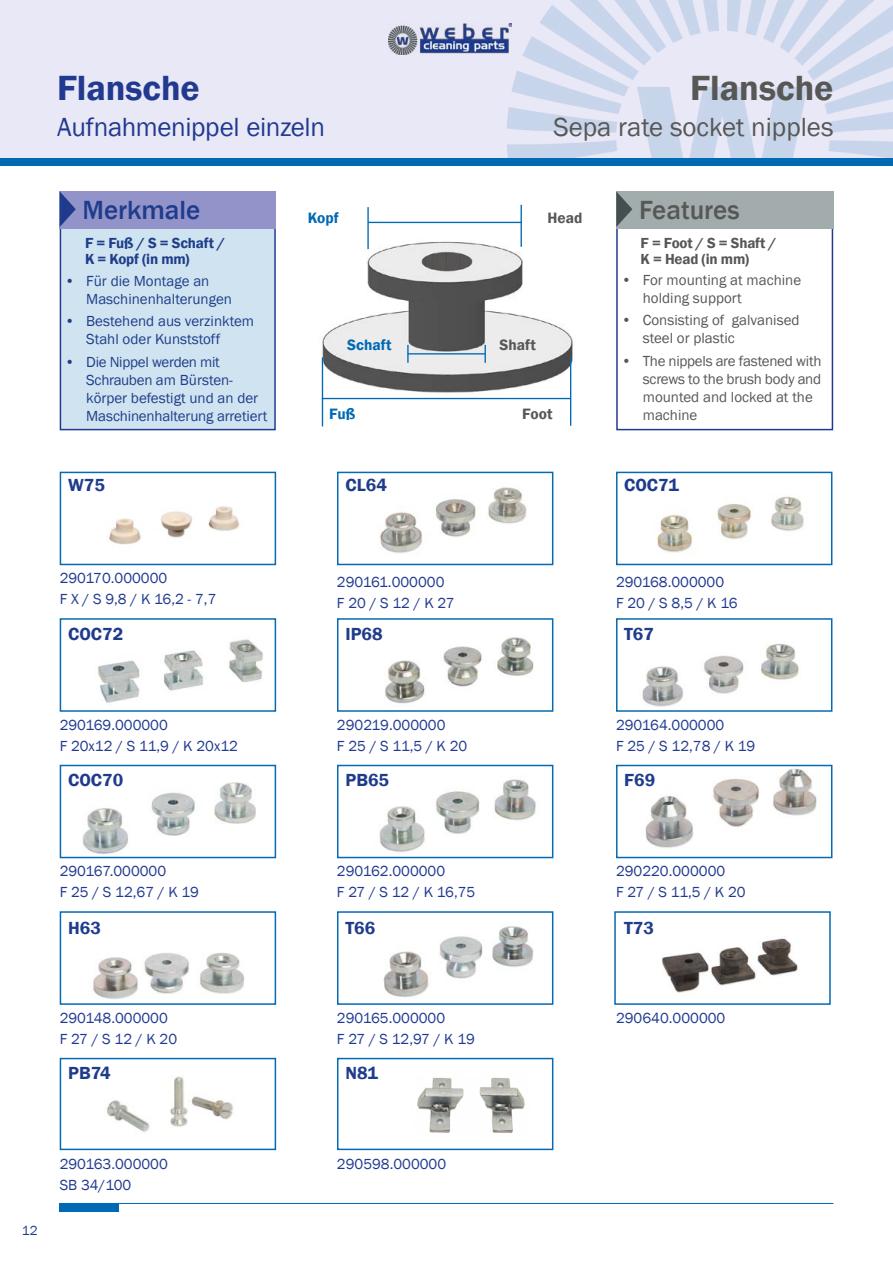
<style>
.page{position:relative;width:893px;height:1263px;background:#fff}
.page>*{position:absolute;margin:0;border:0;box-sizing:border-box;transform-origin:0 0}
.t1{font:600 36px "Franklin Gothic";color:#213a8f}
.t2{font:600 36px "Franklin Gothic";color:#575756}
.t3{font:27px "Franklin Gothic";letter-spacing:-.01em;color:#213a8f}
.t4{font:27px "Franklin Gothic";color:#575756}
.t5{font:500 27px "Franklin Gothic";color:#1f3c8c}
.t6{font:500 27px "Franklin Gothic";color:#575756}
.t7{font:600 18px "Franklin Gothic";color:#1f3c8c}
.t8{font:600 15.45px "Franklin Gothic";color:#0069b4}
.t9{font:600 15.45px "Franklin Gothic";color:#575756}
.t10{font:15px/21px "Franklin Gothic";color:#213a8f}
.t11{font:15px/18px "Franklin Gothic";color:#1e3e8a}
.t12{font:15px/18px "Franklin Gothic";color:#575756}
.t13{font:600 15px/16.5px "Franklin Gothic";letter-spacing:-.015em;color:#1e3e8a}
.t14{font:600 15px/16.5px "Franklin Gothic";letter-spacing:-.015em;color:#575756}
.t15{font:13.5px "Franklin Gothic";color:#213a8f}
</style>
<div class="page">
<hr style="left:60px;top:1203px;width:773px;height:1px;background:#0069b4">
<div style="left:60px;top:1203px;width:59px;height:9px;background:#0069b4"></div>
<div style="left:0;top:0;width:893px;height:159px;background:#e9e8f6"></div>
<img style="left:507px;top:0;width:386px;height:158px">
<img style="left:321px;top:223px;width:252px;height:190px">
<hr style="left:322px;top:357px;width:1px;height:69px;background:#0069b4">
<hr style="left:570px;top:357px;width:1px;height:69px;background:#0069b4">
<hr style="left:322px;top:398px;width:248px;height:1px;background:#0069b4">
<hr style="left:367px;top:207px;width:2px;height:42px;background:#0069b4">
<hr style="left:521px;top:205px;width:1px;height:42px;background:#0069b4">
<hr style="left:368px;top:222px;width:154px;height:1px;background:#0069b4">
<div style="left:0;top:158px;width:893px;height:8px;background:#0069b4"></div>
<img style="left:657px;top:496px;width:147px;height:57px">
<div style="left:616px;top:472px;width:216px;height:93px;border:2px solid #0669b3"></div>
<img style="left:642px;top:643px;width:157px;height:64px">
<div style="left:616px;top:618px;width:216px;height:94px;border:2px solid #0669b3"></div>
<img style="left:645px;top:768px;width:172px;height:80px">
<div style="left:616px;top:765px;width:216px;height:93px;border:2px solid #0669b3"></div>
<img style="left:661px;top:938px;width:137px;height:55px">
<div style="left:614px;top:911px;width:217px;height:94px;border:2px solid #0669b3"></div>
<img style="left:98px;top:639px;width:165px;height:64px">
<div style="left:60px;top:618px;width:216px;height:94px;border:2px solid #0669b3"></div>
<img style="left:109px;top:506px;width:131px;height:39px">
<div style="left:60px;top:472px;width:216px;height:93px;border:2px solid #0669b3"></div>
<img style="left:83px;top:782px;width:173px;height:72px">
<div style="left:60px;top:765px;width:216px;height:93px;border:2px solid #0669b3"></div>
<img style="left:107px;top:1076px;width:127px;height:56px">
<div style="left:60px;top:1058px;width:216px;height:92px;border:2px solid #0669b3"></div>
<img style="left:93px;top:952px;width:152px;height:47px">
<div style="left:60px;top:911px;width:216px;height:94px;border:2px solid #0669b3"></div>
<svg style="left:407px;top:345px;width:2px;height:18px"></svg>
<svg style="left:485px;top:345px;width:1px;height:18px"></svg>
<hr style="left:408px;top:353px;width:77px;height:1px;background:#0069b4">
<img style="left:379px;top:487px;width:148px;height:66px">
<div style="left:337px;top:472px;width:216px;height:93px;border:2px solid #0669b3"></div>
<img style="left:385px;top:637px;width:149px;height:67px">
<div style="left:337px;top:618px;width:216px;height:94px;border:2px solid #0669b3"></div>
<img style="left:379px;top:779px;width:157px;height:73px">
<div style="left:337px;top:765px;width:216px;height:93px;border:2px solid #0669b3"></div>
<img style="left:383px;top:926px;width:151px;height:71px">
<div style="left:337px;top:911px;width:216px;height:94px;border:2px solid #0669b3"></div>
<img style="left:417px;top:1077px;width:108px;height:56px">
<div style="left:337px;top:1058px;width:216px;height:92px;border:2px solid #0669b3"></div>
<img style="left:388px;top:23px;width:124px;height:32px">
<div style="left:60px;top:220px;width:216px;height:210px;background:#d0e3f0;border:2px solid #213a8f"></div>
<div style="left:60px;top:191px;width:216px;height:38px;background:#9294c9"></div>
<svg style="left:60px;top:192px;width:16px;height:35px"></svg>
<div style="left:616px;top:220px;width:217px;height:210px;background:#fff;border:2px solid #213a8f"></div>
<div style="left:616px;top:191px;width:217px;height:38px;background:#a3acad"></div>
<svg style="left:616px;top:191px;width:16px;height:36px"></svg>
<h1 class="t1" style="left:57px;top:65px;width:144px">Flansche</h1>
<h2 class="t3" style="left:57px;top:110px;width:269px">Aufnahmenippel einzeln</h2>
<h1 class="t2" style="left:690px;top:65px;width:145px">Flansche</h1>
<h2 class="t4" style="left:553px;top:110px;width:282px">Sepa rate socket nipples</h2>
<h2 class="t5" style="left:82px;top:194px;width:119px">Merkmale</h2>
<p class="t8" style="left:308px;top:209px;width:32px">Kopf</p>
<p class="t9" style="left:548px;top:209px;width:36px">Head</p>
<h2 class="t6" style="left:639px;top:194px;width:102px">Features</h2>
<p class="t13" style="left:85px;top:235px;width:142px">F = Fuß / S = Schaft /<br>K = Kopf (in mm)</p>
<p class="t14" style="left:640px;top:235px;width:138px">F = Foot / S = Shaft /<br>K = Head (in mm)</p>
<p class="t11" style="left:86px;top:273px;width:147px;text-indent:-21px">• Für die Montage an<br>Maschinenhalterungen</p>
<p class="t11" style="left:86px;top:313px;width:169px;text-indent:-21px">• Bestehend aus verzinktem<br>Stahl oder Kunststoff</p>
<p class="t11" style="left:86px;top:353px;width:183px;text-indent:-21px">• Die Nippel werden mit<br>Schrauben am Bürsten&shy;körper befestigt und an der<br>Maschinenhalterung arretiert</p>
<p class="t7" style="left:68px;top:474px;width:38px">W75</p>
<p class="t8" style="left:347px;top:335px;width:46px">Schaft</p>
<p class="t9" style="left:499px;top:335px;width:38px">Shaft</p>
<p class="t8" style="left:329px;top:404px;width:28px">Fuß</p>
<p class="t9" style="left:522px;top:404px;width:32px">Foot</p>
<p class="t7" style="left:345px;top:474px;width:43px">CL64</p>
<p class="t12" style="left:643px;top:271px;width:160px;text-indent:-21px">• For mounting at machine holding support</p>
<p class="t12" style="left:643px;top:312px;width:158px;text-indent:-21px">• Consisting of galvanised steel or plastic</p>
<p class="t12" style="left:643px;top:352px;width:180px;text-indent:-21px">• The nippels are fastened with screws to the brush body and mounted and locked at the machine</p>
<p class="t7" style="left:624px;top:474px;width:56px">COC71</p>
<p class="t10" style="left:60px;top:568px;width:158px">290170.000000<br>F X / S 9,8 / K 16,2 - 7,7</p>
<p class="t7" style="left:68px;top:622px;width:57px">COC72</p>
<p class="t10" style="left:60px;top:715px;width:180px">290169.000000<br>F 20x12 / S 11,9 / K 20x12</p>
<p class="t7" style="left:68px;top:769px;width:57px">COC70</p>
<p class="t10" style="left:60px;top:861px;width:141px">290167.000000<br>F 25 / S 12,67 / K 19</p>
<p class="t7" style="left:68px;top:916px;width:34px">H63</p>
<p class="t10" style="left:60px;top:1007px;width:119px">290148.000000<br>F 27 / S 12 / K 20</p>
<p class="t7" style="left:68px;top:1061px;width:44px">PB74</p>
<p class="t15" style="left:22px;top:1222px;width:17px">12</p>
<p class="t10" style="left:60px;top:1154px;width:110px">290163.000000<br>SB 34/100</p>
<p class="t10" style="left:337px;top:571px;width:119px">290161.000000<br>F 20 / S 12 / K 27</p>
<p class="t7" style="left:345px;top:622px;width:39px">IP68</p>
<p class="t10" style="left:337px;top:715px;width:132px">290219.000000<br>F 25 / S 11,5 / K 20</p>
<p class="t7" style="left:345px;top:769px;width:45px">PB65</p>
<p class="t10" style="left:337px;top:861px;width:140px">290162.000000<br>F 27 / S 12 / K 16,75</p>
<p class="t7" style="left:345px;top:916px;width:31px">T66</p>
<p class="t10" style="left:337px;top:1007px;width:139px">290165.000000<br>F 27 / S 12,97 / K 19</p>
<p class="t7" style="left:345px;top:1061px;width:34px">N81</p>
<p class="t10" style="left:337px;top:1154px;width:111px">290598.000000</p>
<p class="t10" style="left:616px;top:571px;width:123px">290168.000000<br>F 20 / S 8,5 / K 16</p>
<p class="t7" style="left:624px;top:622px;width:31px">T67</p>
<p class="t10" style="left:616px;top:715px;width:141px">290164.000000<br>F 25 / S 12,78 / K 19</p>
<p class="t7" style="left:624px;top:769px;width:33px">F69</p>
<p class="t10" style="left:616px;top:861px;width:131px">290220.000000<br>F 27 / S 11,5 / K 20</p>
<p class="t7" style="left:624px;top:916px;width:31px">T73</p>
<p class="t10" style="left:616px;top:1007px;width:111px">290640.000000</p>
</div>
